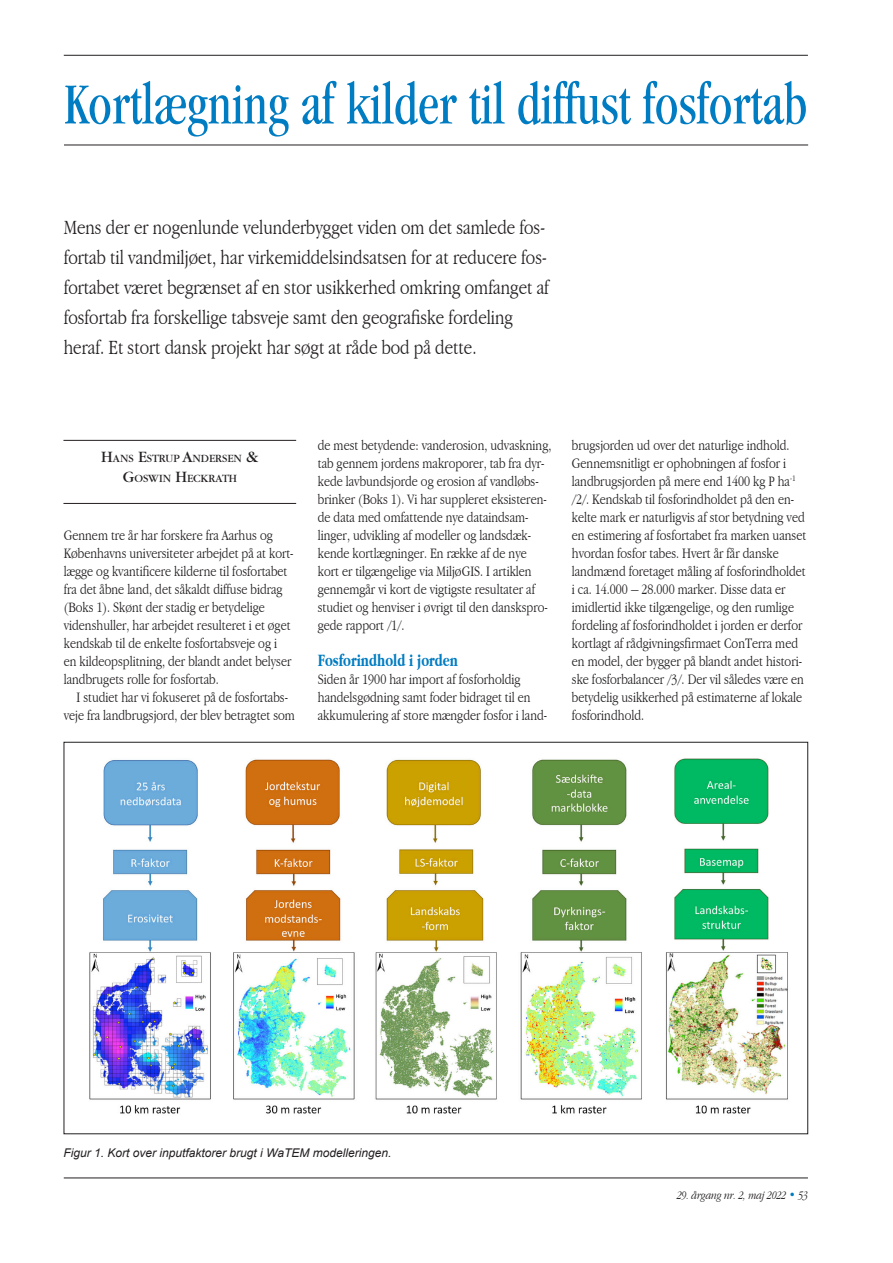
<style>
.page{position:relative;width:893px;height:1263px;background:#fff}
.page>*{position:absolute;margin:0;border:0;box-sizing:border-box;transform-origin:0 0}
.VJ_Overskrift{font:condensed 60px "Garamond";color:#007cc2;scale:.9 1}
.VJ_Menu{font:300 condensed 21px/30px "Garamond";color:#231f20}
.VJ_Mellemrubrik{font:700 condensed 18px "Garamond";color:#007cc2;scale:.9 1}
.VJ_Bodytekst{font:300 condensed 15px/18px "Garamond";color:#231f20}
.VJ_Bodytekst_indryk{font:300 condensed 15px/18px "Garamond";color:#231f20;text-align:center}
.VJ_Figurtekst{font:italic 12px "Arial";color:#231f20}
.t1{font:italic 300 condensed 12px "Garamond";color:#231f20}
.VJ_Forfatternavn{font:11.55px/19.8px "Garamond";color:#231f20;text-align:center}
.s1{font-size:16.5px}
.s2{color:#007cc2}
</style>
<div class="page">
<hr style="left:64px;top:1177px;width:744px;height:1px;background:#231f20">
<svg style="left:671px;top:1177px;width:137px;height:2px"></svg>
<hr style="left:64px;top:55px;width:744px;height:1px;background:#231f20">
<hr style="left:64px;top:145px;width:744px;height:1px;background:#231f20">
<hr style="left:63px;top:440px;width:233px;height:1px;background:#231f20">
<hr style="left:63px;top:503px;width:233px;height:1px;background:#231f20">
<svg style="left:99px;top:439px;width:162px;height:65px"></svg>
<img style="left:89px;top:758px;width:699px;height:356px">
<p class="VJ_Overskrift" style="left:64px;top:71px;width:828px">Kortlægning af kilder til diffust fosfortab</p>
<p class="VJ_Menu" style="left:64px;top:213px;width:487px">Mens der er nogenlunde velunderbygget viden om det samlede fos&shy;fortab til vandmiljøet, har virkemiddelsindsatsen for at reducere fos&shy;fortabet været begrænset af en stor usikkerhed omkring omfanget af fosfortab fra forskellige tabsveje samt den geografiske fordeling heraf. Et stort dansk projekt har søgt at råde bod på dette.</p>
<p class="VJ_Forfatternavn" style="left:101px;top:449px;width:159px"><span class="s1">H</span>ANS <span class="s1">E</span>STRUP <span class="s1">A</span>NDERSEN <span class="s1">&amp;<br>G</span>OSWIN <span class="s1">H</span>ECKRATH</p>
<p class="VJ_Bodytekst" style="left:64px;top:526px;width:231px">Gennem tre år har forskere fra Aarhus og Københavns universiteter arbejdet på at kort&shy;lægge og kvantificere kilderne til fosfortabet fra det åbne land, det såkaldt diffuse bidrag (Boks 1). Skønt der stadig er betydelige videnshuller, har arbejdet resulteret i et øget kendskab til de enkelte fosfortabsveje og i en kildeopsplitning, der blandt andet belyser landbrugets rolle for fosfortab.</p>
<p class="VJ_Bodytekst_indryk" style="left:64px;top:688px;width:233px">I studiet har vi fokuseret på de fosfortabs&shy;veje fra landbrugsjord, der blev betragtet som</p>
<p class="VJ_Bodytekst_indryk" style="left:318px;top:436px;width:235px;text-align:left">de mest betydende: vanderosion, udvaskning, tab gennem jordens makroporer, tab fra dyr&shy;kede lavbundsjorde og erosion af vandløbs&shy;brinker (Boks 1). Vi har suppleret eksisteren&shy;de data med omfattende nye dataindsam-</p>
<p class="VJ_Bodytekst" style="left:318px;top:526px;width:231px">linger, udvikling af modeller og landsdæk&shy;kende kortlægninger. En række af de nye kort er tilgængelige via MiljøGIS. I artiklen gennemgår vi kort de vigtigste resultater af studiet og henviser i øvrigt til den danskspro&shy;gede rapport /1/.</p>
<p class="VJ_Mellemrubrik" style="left:318px;top:650px;width:157px">Fosforindhold i jorden</p>
<p class="VJ_Bodytekst" style="left:318px;top:670px;width:231px">Siden år 1900 har import af fosforholdig handelsgødning samt foder bidraget til en akkumulering af store mængder fosfor i land-</p>
<p class="VJ_Bodytekst" style="left:572px;top:436px;width:236px">brugsjorden ud over det naturlige indhold.<br>Gennemsnitligt er ophobningen af fosfor i landbrugsjorden på mere end 1400 kg P ha<sup>-1 </sup>/2/. Kendskab til fosforindholdet på den en&shy;kelte mark er naturligvis af stor betydning ved en estimering af fosfortabet fra marken uanset hvordan fosfor tabes. Hvert år får danske landmænd foretaget måling af fosforindholdet i ca. 14.000 – 28.000 marker. Disse data er imidlertid ikke tilgængelige, og den rumlige fordeling af fosforindholdet i jorden er derfor kortlagt af rådgivningsfirmaet ConTerra med en model, der bygger på blandt andet histori&shy;ske fosforbalancer /3/. Der vil således være en betydelig usikkerhed på estimaterne af lokale fosforindhold.</p>
<p class="VJ_Figurtekst" style="left:63px;top:1145px;width:329px">Figur 1. Kort over inputfaktorer brugt i WaTEM modelleringen.</p>
<p class="t1" style="left:677px;top:1189px;width:132px">29. årgang nr. 2, maj 2022 <span class="s2">•</span> 53</p>
</div>
